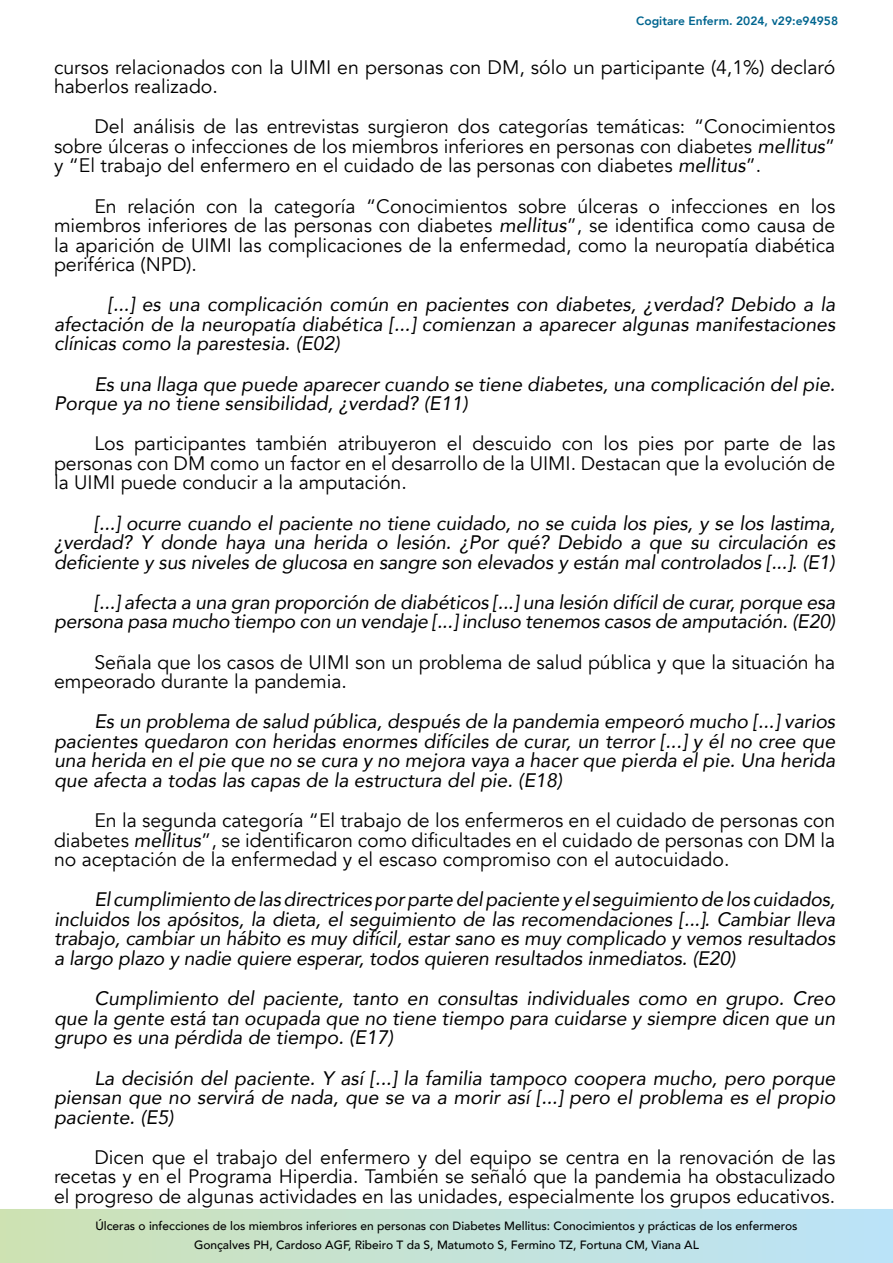
<style>
.page{position:relative;width:893px;height:1263px;background:#fff}
.page>*{position:absolute;margin:0;border:0;box-sizing:border-box;transform-origin:0 0}
.t1{font:italic 19.5px/19.5px "Avenir";color:#000;text-align:justify}
.t2{font:19.5px/19.5px "Avenir";color:#000;text-align:justify}
.t3{font:500 12px/18.6px "Avenir";color:#000;text-align:center}
.t4{font:800 12px "Avenir";color:#00658f}
.s1{font-style:italic}
</style>
<div class="page">
<svg style="left:0;top:1209px;width:893px;height:54px"></svg>
<p class="t4" style="left:636px;top:12px;width:203px">Cogitare Enferm. 2024, v29:e94958</p>
<p class="t2" style="left:54px;top:57px;width:783px">cursos relacionados con la UIMI en personas con DM, sólo un participante (4,1%) declaró haberlos realizado.</p>
<p class="t2" style="left:54px;top:117px;width:783px;text-indent:40px">Del análisis de las entrevistas surgieron dos categorías temáticas: “Conocimientos sobre úlceras o infecciones de los miembros inferiores en personas con diabetes <span class="s1">mellitus</span>” y “El trabajo del enfermero en el cuidado de las personas con diabetes <span class="s1">mellitus</span>”.</p>
<p class="t2" style="left:54px;top:196px;width:783px;text-indent:40px">En relación con la categoría “Conocimientos sobre úlceras o infecciones en los miembros inferiores de las personas con diabetes <span class="s1">mellitus</span>”, se identifica como causa de la aparición de UIMI las complicaciones de la enfermedad, como la neuropatía diabética periférica (NPD).</p>
<p class="t1" style="left:54px;top:295px;width:783px;text-indent:54px">[...] es una complicación común en pacientes con diabetes, ¿verdad? Debido a la afectación de la neuropatía diabética [...] comienzan a aparecer algunas manifestaciones clínicas como la parestesia. (E02)</p>
<p class="t1" style="left:54px;top:374px;width:783px;text-indent:40px">Es una llaga que puede aparecer cuando se tiene diabetes, una complicación del pie.<br>Porque ya no tiene sensibilidad, ¿verdad? (E11)</p>
<p class="t2" style="left:54px;top:434px;width:783px;text-indent:40px">Los participantes también atribuyeron el descuido con los pies por parte de las personas con DM como un factor en el desarrollo de la UIMI. Destacan que la evolución de la UIMI puede conducir a la amputación.</p>
<p class="t1" style="left:54px;top:513px;width:783px;text-indent:40px">[...] ocurre cuando el paciente no tiene cuidado, no se cuida los pies, y se los lastima, ¿verdad? Y donde haya una herida o lesión. ¿Por qué? Debido a que su circulación es deficiente y sus niveles de glucosa en sangre son elevados y están mal controlados [...]. (E1)</p>
<p class="t1" style="left:54px;top:592px;width:783px;text-align:right">[...] afecta a una gran proporción de diabéticos [...] una lesión difícil de curar, porque esa persona pasa mucho tiempo con un vendaje [...] incluso tenemos casos de amputación. (E20)</p>
<p class="t2" style="left:54px;top:652px;width:783px;text-indent:40px">Señala que los casos de UIMI son un problema de salud pública y que la situación ha empeorado durante la pandemia.</p>
<p class="t1" style="left:54px;top:712px;width:783px;text-indent:40px">Es un problema de salud pública, después de la pandemia empeoró mucho [...] varios pacientes quedaron con heridas enormes difíciles de curar, un terror [...] y él no cree que una herida en el pie que no se cura y no mejora vaya a hacer que pierda el pie. Una herida que afecta a todas las capas de la estructura del pie. (E18)</p>
<p class="t2" style="left:54px;top:811px;width:783px;text-indent:40px">En la segunda categoría “El trabajo de los enfermeros en el cuidado de personas con diabetes <span class="s1">mellitus</span>”, se identificaron como dificultades en el cuidado de personas con DM la no aceptación de la enfermedad y el escaso compromiso con el autocuidado.</p>
<p class="t1" style="left:54px;top:890px;width:783px;text-indent:40px">El cumplimiento de las directrices por parte del paciente y el seguimiento de los cuidados, incluidos los apósitos, la dieta, el seguimiento de las recomendaciones [...]. Cambiar lleva trabajo, cambiar un hábito es muy difícil, estar sano es muy complicado y vemos resultados a largo plazo y nadie quiere esperar, todos quieren resultados inmediatos. (E20)</p>
<p class="t1" style="left:54px;top:988px;width:783px;text-indent:40px">Cumplimiento del paciente, tanto en consultas individuales como en grupo. Creo que la gente está tan ocupada que no tiene tiempo para cuidarse y siempre dicen que un grupo es una pérdida de tiempo. (E17)</p>
<p class="t1" style="left:54px;top:1068px;width:783px;text-indent:40px">La decisión del paciente. Y así [...] la familia tampoco coopera mucho, pero porque piensan que no servirá de nada, que se va a morir así [...] pero el problema es el propio paciente. (E5)</p>
<p class="t2" style="left:54px;top:1148px;width:783px;text-indent:40px">Dicen que el trabajo del enfermero y del equipo se centra en la renovación de las recetas y en el Programa Hiperdia. También se señaló que la pandemia ha obstaculizado el progreso de algunas actividades en las unidades, especialmente los grupos educativos.</p>
<p class="t3" style="left:95px;top:1216px;width:703px">Úlceras o infecciones de los miembros inferiores en personas con Diabetes Mellitus: Conocimientos y prácticas de los enfermeros<br>Gonçalves PH, Cardoso AGF, Ribeiro T da S, Matumoto S, Fermino TZ, Fortuna CM, Viana AL</p>
</div>
